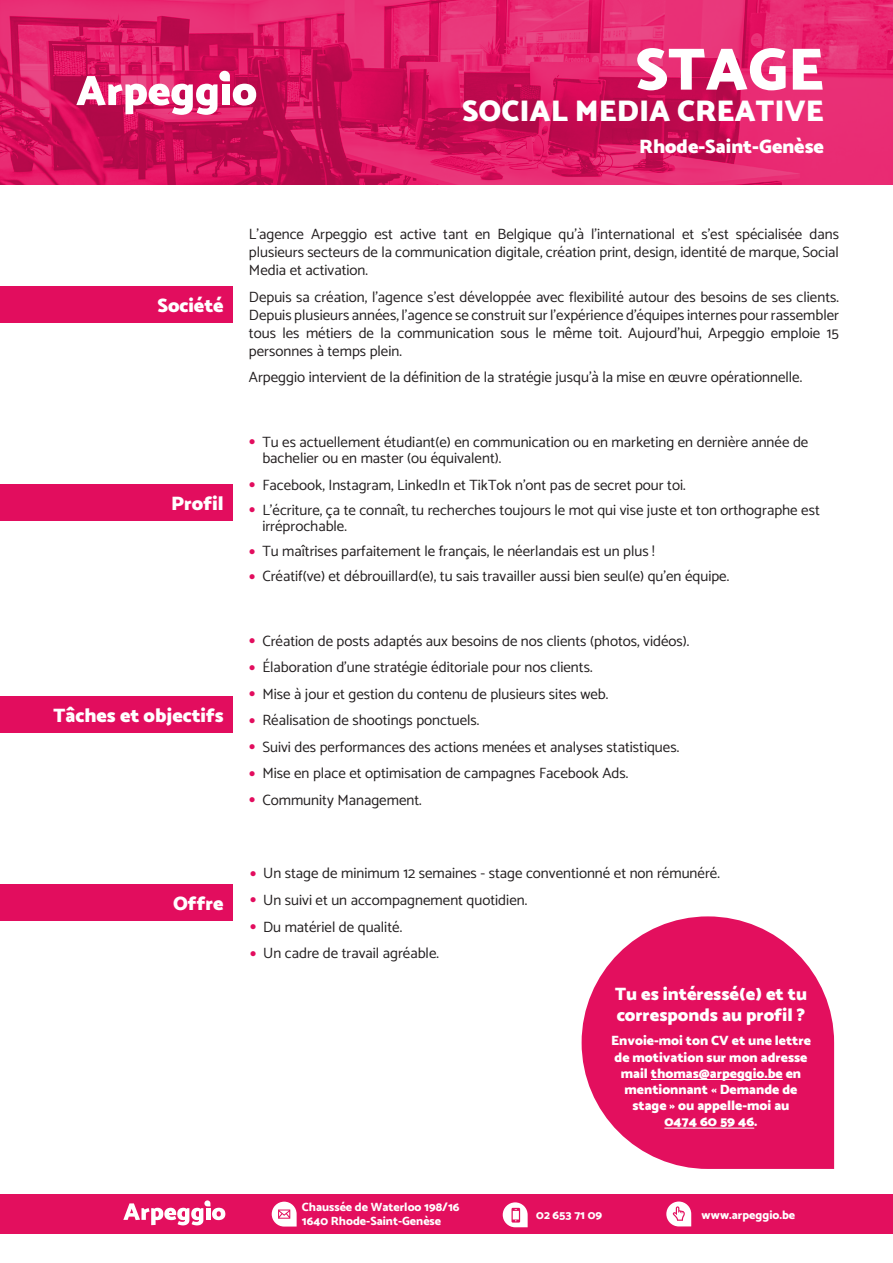
<style>
.page{position:relative;width:893px;height:1263px;background:#fff}
.page>*{position:absolute;margin:0;border:0;box-sizing:border-box;transform-origin:0 0}
.t1{font:900 60px "Catamaran";color:#fff}
.t2{font:900 30px "Catamaran";color:#fff}
.t3{font:900 19.5px "Catamaran";color:#fff}
.t4{font:900 18px/21.6px "Catamaran";color:#fff}
.t5{font:15px/18px "Catamaran";color:#231f20}
.t6{font:900 13.5px/16.2px "Catamaran";color:#fff;text-align:center}
.t7{font:800 12px/14.4px "Catamaran";color:#fff}
.s1{font-size:28.5px;color:#e20d5e}
</style>
<div class="page">
<svg style="left:0;top:0;width:893px;height:185px;background:#d91d64"></svg>
<svg style="left:582px;top:916px;width:252px;height:253px;fill:#e30f5e"></svg>
<svg style="left:76px;top:71px;width:180px;height:44px"></svg>
<div style="left:0;top:1194px;width:893px;height:40px;background:#e30f5e"></div>
<svg style="left:272px;top:1202px;width:25px;height:24px"></svg>
<svg style="left:503px;top:1202px;width:25px;height:25px"></svg>
<svg style="left:666px;top:1201px;width:25px;height:25px"></svg>
<svg style="left:123px;top:1200px;width:102px;height:25px"></svg>
<div style="left:0;top:485px;width:232px;height:36px;background:#e20d5e"></div>
<div style="left:0;top:696px;width:232px;height:36px;background:#e20d5e"></div>
<div style="left:0;top:884px;width:232px;height:37px;background:#e20d5e"></div>
<div style="left:0;top:287px;width:232px;height:36px;background:#e20d5e"></div>
<hr style="left:651px;top:1079px;width:132px;height:1px;background:#fff">
<hr style="left:664px;top:1128px;width:90px;height:1px;background:#fff">
<h1 class="t1" style="left:635px;top:24px;width:190px">STAGE</h1>
<h2 class="t2" style="left:462px;top:88px;width:363px">SOCIAL MEDIA CREATIVE</h2>
<h3 class="t3" style="left:639px;top:132px;width:186px">Rhode-Saint-Genèse</h3>
<h3 class="t3" style="left:157px;top:291px;width:68px">Société</h3>
<h3 class="t3" style="left:171px;top:489px;width:54px">Profil</h3>
<h3 class="t3" style="left:54px;top:700px;width:172px">Tâches et objectifs</h3>
<h3 class="t3" style="left:173px;top:889px;width:52px">Offre</h3>
<p class="t5" style="left:249px;top:225px;width:591px;text-align:justify">L’agence Arpeggio est active tant en Belgique qu’à l’international et s’est spécialisée dans plusieurs secteurs de la communication digitale, création print, design, identité de marque, Social Media et activation.</p>
<p class="t5" style="left:249px;top:287px;width:592px;text-align:justify">Depuis sa création, l’agence s’est développée avec flexibilité autour des besoins de ses clients.<br>Depuis plusieurs années, l’agence se construit sur l’expérience d’équipes internes pour rassembler tous les métiers de la communication sous le même toit. Aujourd’hui, Arpeggio emploie 15 personnes à temps plein.</p>
<p class="t5" style="left:249px;top:368px;width:555px">Arpeggio intervient de la définition de la stratégie jusqu’à la mise en œuvre opérationnelle.</p>
<p class="t5" style="left:262px;top:433px;width:548px;line-height:16.5px;text-indent:-13px"><span class="s1">•</span> Tu es actuellement étudiant(e) en communication ou en marketing en dernière année de bachelier ou en master (ou équivalent).</p>
<p class="t5" style="left:249px;top:475px;width:438px"><span class="s1">•</span> Facebook, Instagram, LinkedIn et TikTok n’ont pas de secret pour toi.</p>
<p class="t5" style="left:262px;top:501px;width:559px;line-height:16.5px;text-indent:-13px"><span class="s1">•</span> L’écriture, ça te connaît, tu recherches toujours le mot qui vise juste et ton orthographe est irréprochable.</p>
<p class="t5" style="left:249px;top:542px;width:407px"><span class="s1">•</span> Tu maîtrises parfaitement le français, le néerlandais est un plus !</p>
<p class="t5" style="left:249px;top:567px;width:482px"><span class="s1">•</span> Créatif(ve) et débrouillard(e), tu sais travailler aussi bien seul(e) qu’en équipe.</p>
<p class="t5" style="left:249px;top:631px;width:442px"><span class="s1">•</span> Création de posts adaptés aux besoins de nos clients (photos, vidéos).</p>
<p class="t5" style="left:249px;top:658px;width:345px"><span class="s1">•</span> Élaboration d’une stratégie éditoriale pour nos clients.</p>
<p class="t5" style="left:249px;top:684px;width:361px"><span class="s1">•</span> Mise à jour et gestion du contenu de plusieurs sites web.</p>
<p class="t5" style="left:249px;top:711px;width:232px"><span class="s1">•</span> Réalisation de shootings ponctuels.</p>
<p class="t5" style="left:249px;top:737px;width:432px"><span class="s1">•</span> Suivi des performances des actions menées et analyses statistiques.</p>
<p class="t5" style="left:249px;top:764px;width:381px"><span class="s1">•</span> Mise en place et optimisation de campagnes Facebook Ads.</p>
<p class="t5" style="left:249px;top:790px;width:174px"><span class="s1">•</span> Community Management.</p>
<p class="t5" style="left:250px;top:864px;width:472px"><span class="s1">•</span> Un stage de minimum 12 semaines - stage conventionné et non rémunéré.</p>
<p class="t5" style="left:250px;top:890px;width:279px"><span class="s1">•</span> Un suivi et un accompagnement quotidien.</p>
<p class="t5" style="left:250px;top:917px;width:154px"><span class="s1">•</span> Du matériel de qualité.</p>
<p class="t5" style="left:250px;top:943px;width:191px"><span class="s1">•</span> Un cadre de travail agréable.</p>
<p class="t4" style="left:615px;top:982px;width:193px">Tu es intéressé(e) et tu corresponds au profil ?</p>
<p class="t6" style="left:611px;top:1032px;width:201px">Envoie-moi ton CV et une lettre de motivation sur mon adresse mail thomas@arpeggio.be en mentionnant « Demande de stage » ou appelle-moi au<br>0474 60 59 46.</p>
<p class="t7" style="left:302px;top:1199px;width:159px">Chaussée de Waterloo 198/16<br>1640 Rhode-Saint-Genèse</p>
<p class="t7" style="left:536px;top:1207px;width:67px">02 653 71 09</p>
<p class="t7" style="left:702px;top:1207px;width:95px">www.arpeggio.be</p>
</div>
